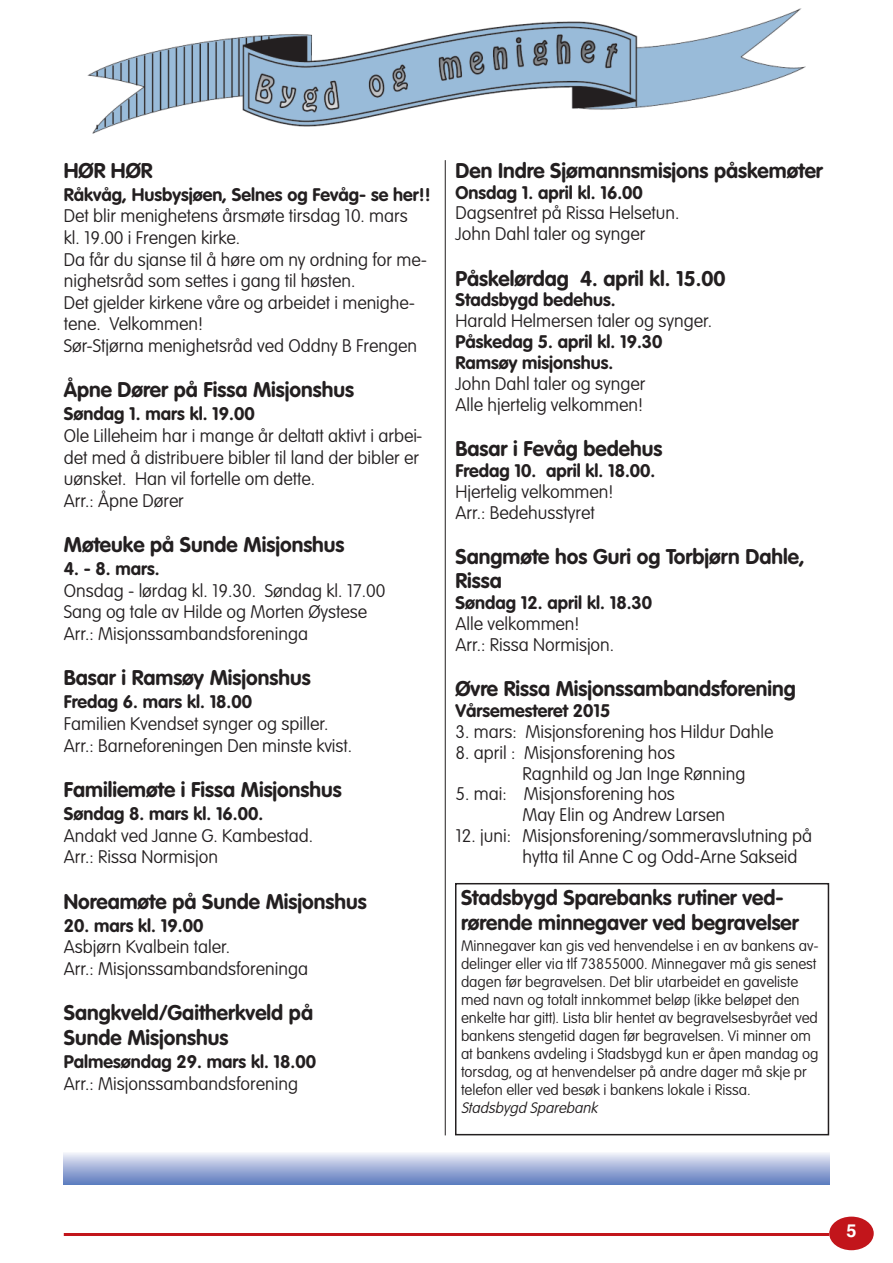
<style>
.page{position:relative;width:893px;height:1263px;background:#fff}
.page>*{position:absolute;margin:0;border:0;box-sizing:border-box;transform-origin:0 0}
.t1{font:700 21px/25.2px "VAG Rounded";color:#231f20}
.t2{font:100 18px/21.6px "VAG Rounded";color:#231f20}
.t3{font:700 18px/20.9px "VAG Rounded";color:#231f20}
.t4{font:700 18px "Helvetica";color:#fff}
.t5{font:100 15px/18px "VAG Rounded";color:#231f20}
.t6{font:italic 100 15px "VAG Rounded";color:#231f20}
</style>
<div class="page">
<div style="left:829px;top:1216px;width:45px;height:34px;background:#c2151b;border-radius:50%"></div>
<hr style="left:64px;top:1233px;width:765px;height:3px;background:#c2151b">
<img style="left:88px;top:9px;width:717px;height:125px">
<div style="left:64px;top:1152px;width:765px;height:32px;background:linear-gradient(to bottom,#f0f0f8,#617ec0)"></div>
<div style="left:455px;top:883px;width:374px;height:252px;border:2px solid #231f20"></div>
<hr style="left:445px;top:160px;width:1px;height:975px;background:#231f20">
<p class="t1" style="left:64px;top:159px;width:90px">HØR HØR</p>
<p class="t3" style="left:64px;top:185px;width:369px">Råkvåg, Husbysjøen, Selnes og Fevåg- se her!!</p>
<p class="t2" style="left:64px;top:206px;width:365px">Det blir menighetens årsmøte tirsdag 10. mars kl. 19.00 i Frengen kirke.<br>Da får du sjanse til å høre om ny ordning for me&shy;nighetsråd som settes i gang til høsten.<br>Det gjelder kirkene våre og arbeidet i menighe&shy;tene. Velkommen!<br>Sør-Stjørna menighetsråd ved Oddny B Frengen</p>
<p class="t1" style="left:64px;top:379px;width:292px">Åpne Dører på Fissa Misjonshus</p>
<p class="t3" style="left:64px;top:405px;width:192px">Søndag 1. mars kl. 19.00</p>
<p class="t2" style="left:64px;top:426px;width:360px">Ole Lilleheim har i mange år deltatt aktivt i arbei&shy;det med å distribuere bibler til land der bibler er uønsket. Han vil fortelle om dette.<br>Arr.: Åpne Dører</p>
<p class="t1" style="left:64px;top:534px;width:282px">Møteuke på Sunde Misjonshus</p>
<p class="t3" style="left:64px;top:560px;width:97px">4. - 8. mars.</p>
<p class="t2" style="left:64px;top:581px;width:323px">Onsdag - lørdag kl. 19.30. Søndag kl. 17.00<br>Sang og tale av Hilde og Morten Øystese<br>Arr.: Misjonssambandsforeninga</p>
<p class="t1" style="left:64px;top:667px;width:248px">Basar i Ramsøy Misjonshus</p>
<p class="t3" style="left:64px;top:693px;width:190px">Fredag 6. mars kl. 18.00</p>
<p class="t2" style="left:64px;top:714px;width:290px">Familien Kvendset synger og spiller.<br>Arr.: Barneforeningen Den minste kvist.</p>
<p class="t1" style="left:64px;top:778px;width:279px">Familiemøte i Fissa Misjonshus</p>
<p class="t3" style="left:64px;top:804px;width:201px">Søndag 8. mars kl. 16.00.</p>
<p class="t2" style="left:64px;top:826px;width:251px">Andakt ved Janne G. Kambestad.<br>Arr.: Rissa Normisjon</p>
<p class="t1" style="left:64px;top:890px;width:304px">Noreamøte på Sunde Misjonshus</p>
<p class="t3" style="left:64px;top:916px;width:141px">20. mars kl. 19.00</p>
<p class="t2" style="left:64px;top:937px;width:246px">Asbjørn Kvalbein taler.<br>Arr.: Misjonssambandsforeninga</p>
<p class="t1" style="left:64px;top:1002px;width:251px">Sangkveld/Gaitherkveld på<br>Sunde Misjonshus</p>
<p class="t3" style="left:64px;top:1053px;width:254px">Palmesøndag 29. mars kl. 18.00</p>
<p class="t2" style="left:64px;top:1074px;width:236px">Arr.: Misjonssambandsforening</p>
<p class="t1" style="left:455px;top:159px;width:369px">Den Indre Sjømannsmisjons påskemøter</p>
<p class="t3" style="left:455px;top:183px;width:189px">Onsdag 1. april kl. 16.00</p>
<p class="t2" style="left:455px;top:204px;width:225px;line-height:20.9px">Dagsentret på Rissa Helsetun.<br>John Dahl taler og synger</p>
<p class="t1" style="left:455px;top:267px;width:272px">Påskelørdag 4. april kl. 15.00</p>
<p class="t3" style="left:455px;top:291px;width:162px">Stadsbygd bedehus.</p>
<p class="t2" style="left:455px;top:311px;width:258px">Harald Helmersen taler og synger.</p>
<p class="t3" style="left:455px;top:333px;width:209px">Påskedag 5. april kl. 19.30<br>Ramsøy misjonshus.</p>
<p class="t2" style="left:455px;top:374px;width:191px;line-height:20.9px">John Dahl taler og synger<br>Alle hjertelig velkommen!</p>
<p class="t1" style="left:455px;top:438px;width:208px">Basar i Fevåg bedehus</p>
<p class="t3" style="left:455px;top:461px;width:201px">Fredag 10. april kl. 18.00.</p>
<p class="t2" style="left:455px;top:482px;width:160px;line-height:20.9px">Hjertelig velkommen!<br>Arr.: Bedehusstyret</p>
<p class="t1" style="left:455px;top:546px;width:351px;line-height:24.5px">Sangmøte hos Guri og Torbjørn Dahle,<br>Rissa</p>
<p class="t3" style="left:455px;top:594px;width:198px">Søndag 12. april kl. 18.30</p>
<p class="t2" style="left:455px;top:615px;width:160px;line-height:20.9px">Alle velkommen!<br>Arr.: Rissa Normisjon.</p>
<p class="t1" style="left:455px;top:678px;width:342px">Øvre Rissa Misjonssambandsforening</p>
<p class="t3" style="left:455px;top:702px;width:157px">Vårsemesteret 2015</p>
<p class="t2" style="left:455px;top:722px;width:320px">3. mars: Misjonsforening hos Hildur Dahle</p>
<p class="t2" style="left:522px;top:743px;width:224px;line-height:20.9px;text-indent:-67px">8. april : Misjonsforening hos<br>Ragnhild og Jan Inge Rønning</p>
<p class="t2" style="left:522px;top:785px;width:204px;line-height:20.9px;text-indent:-67px">5. mai: Misjonsforening hos<br>May Elin og Andrew Larsen</p>
<p class="t2" style="left:522px;top:827px;width:291px;line-height:20.9px;text-indent:-67px">12. juni: Misjonsforening/sommeravslutning på hytta til Anne C og Odd-Arne Sakseid</p>
<p class="t1" style="left:461px;top:887px;width:339px">Stadsbygd Sparebanks rutiner ved&shy;rørende minnegaver ved begravelser</p>
<p class="t5" style="left:461px;top:938px;width:359px">Minnegaver kan gis ved henvendelse i en av bankens av&shy;delinger eller via tlf 73855000. Minnegaver må gis senest dagen før begravelsen. Det blir utarbeidet en gaveliste med navn og totalt innkommet beløp (ikke beløpet den enkelte har gitt). Lista blir hentet av begravelsesbyrået ved bankens stengetid dagen før begravelsen. Vi minner om at bankens avdeling i Stadsbygd kun er åpen mandag og torsdag, og at henvendelser på andre dager må skje pr telefon eller ved besøk i bankens lokale i Rissa.</p>
<p class="t6" style="left:461px;top:1101px;width:138px">Stadsbygd Sparebank</p>
<p class="t4" style="left:846px;top:1220px;width:12px">5</p>
</div>
